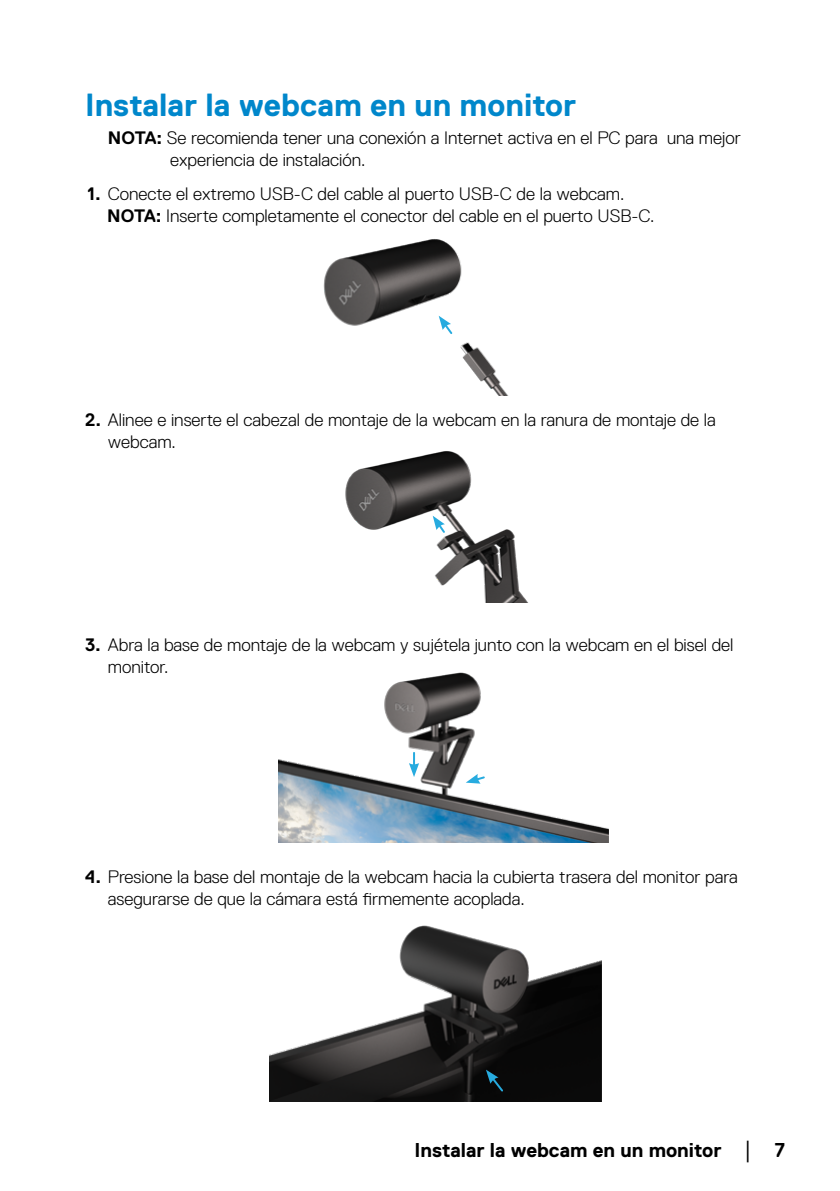
<style>
.page{position:relative;width:840px;height:1191px;background:#fff}
.page>*{position:absolute;margin:0;border:0;box-sizing:border-box;transform-origin:0 0}
.Head1-0801{font:700 32px "Dell Replica";color:#0087cb}
.t1{font:700 20px "Dell Replica";color:#000}
.Number_list{font:300 18px/22px "Dell Replica";color:#000}
.s1{font-weight:700}
.s2{font-family:"Times New Roman";font-weight:400;font-size:18px}
</style>
<div class="page">
<img style="left:345px;top:451px;width:183px;height:151px">
<img style="left:278px;top:672px;width:329px;height:170px">
<img style="left:269px;top:925px;width:332px;height:176px">
<img style="left:323px;top:239px;width:185px;height:156px">
<svg style="left:438px;top:316px;width:16px;height:20px"></svg>
<svg style="left:432px;top:515px;width:14px;height:19px"></svg>
<svg style="left:408px;top:753px;width:11px;height:24px"></svg>
<svg style="left:465px;top:774px;width:21px;height:9px"></svg>
<svg style="left:485px;top:1069px;width:19px;height:24px"></svg>
<p class="Head1-0801" style="left:85px;top:87px;width:492px">Instalar la webcam en un monitor</p>
<p class="Number_list" style="left:170px;top:127px;width:571px;text-indent:-62px"><span class="s1">NOTA:</span> Se recomienda tener una conexión a Internet activa en el PC para una mejor experiencia de instalación.</p>
<p class="Number_list" style="left:88px;top:183px;width:538px"><span class="s1">1.</span> Conecte el extremo USB-C del cable al puerto USB-C de la webcam.</p>
<p class="Number_list" style="left:107px;top:205px;width:548px"><span class="s1">NOTA:</span> Inserte completamente el conector del cable en el puerto USB-C.</p>
<p class="Number_list" style="left:108px;top:408px;width:609px;text-indent:-23px"><span class="s1">2.</span> Alinee e inserte el cabezal de montaje de la webcam en la ranura de montaje de la webcam.</p>
<p class="Number_list" style="left:108px;top:634px;width:626px;text-indent:-22px"><span class="s1">3.</span> Abra la base de montaje de la webcam y sujétela junto con la webcam en el bisel del monitor.</p>
<p class="Number_list" style="left:108px;top:865px;width:631px;text-indent:-23px"><span class="s1">4.</span> Presione la base del montaje de la webcam hacia la cubierta trasera del monitor para asegurarse de que la cámara está firmemente acoplada.</p>
<p class="t1" style="left:414px;top:1138px;width:371px">Instalar la webcam en un monitor <span class="s2">│</span> 7</p>
</div>
